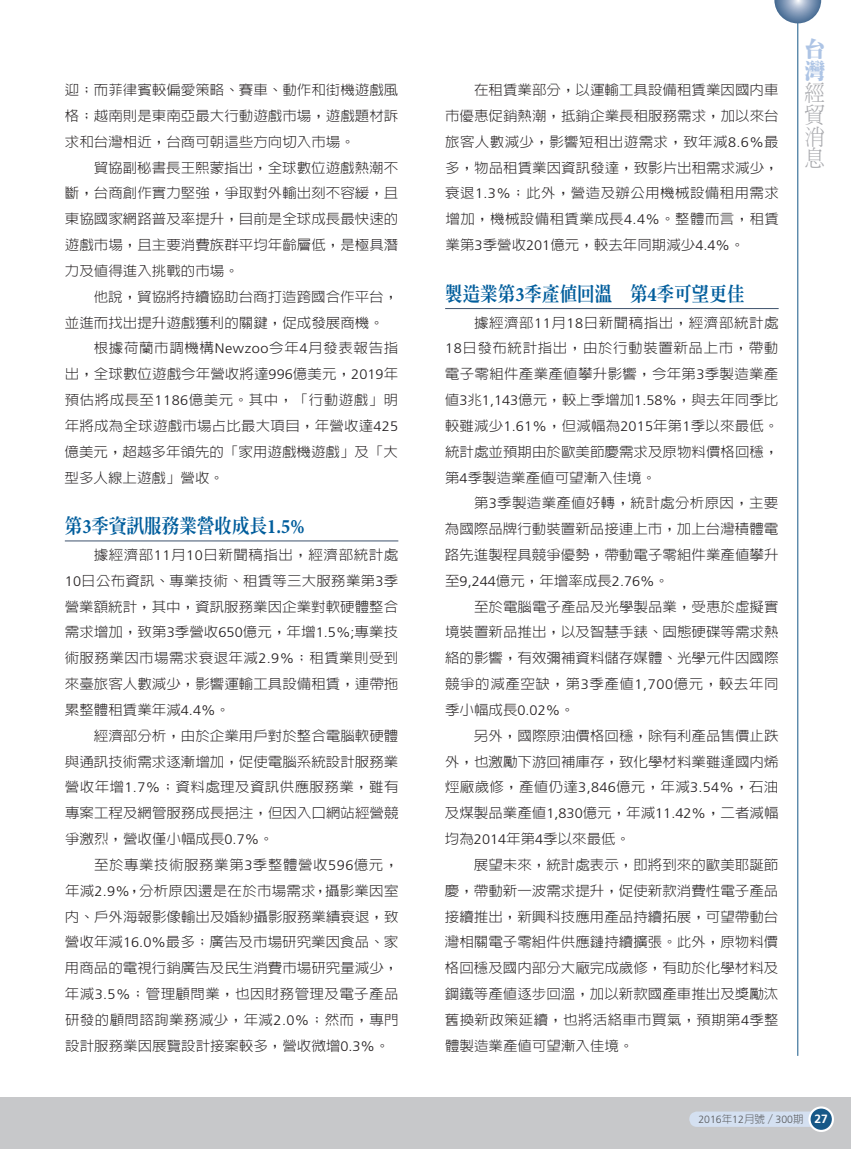
<style>
.page{position:relative;width:851px;height:1149px;background:#fff}
.page>*{position:absolute;margin:0;border:0;box-sizing:border-box;transform-origin:0 0}
.t1{font:300 21.75px/21.8px "AR Ming B5";color:#a8a9ad;text-align:justify;scale:.95 1}
.t2{font:900 21.75px/21.8px "AR Ming B5";color:#adc4e5;scale:.95 1}
.t3{font:800 19.5px "AR Ming B5";color:#005d9c;scale:.9 1}
.t4{font:300 13.8px/25.8px "AR Hei B5";color:#231f20;text-align:justify;scale:1.05 1}
.t5{font:300 10.5px "Frutiger";color:#57585a}
.s1{font-family:"Frutiger"}
.s2{font-family:"Minion Pro";font-weight:700;font-size:20.4px}
.s3{font-family:"AR Hei B5"}
.s4{font-weight:700;font-size:12px;color:#fff}
</style>
<div class="page">
<div style="left:0;top:1097px;width:850px;height:51px;background:#c7c8ca"></div>
<div style="left:689px;top:1111px;width:132px;height:15px;background:#d4e0f1;border-radius:8px"></div>
<div style="left:809px;top:1107px;width:23px;height:23px;background:#175887;border-radius:50%"></div>
<div style="left:808px;top:1106px;width:25px;height:25px;border:2px solid #fff;border-radius:50%"></div>
<hr style="left:797px;top:0;width:1px;height:1055px;background:#175887">
<svg style="left:774px;top:0;width:47px;height:23px"></svg>
<hr style="left:65px;top:540px;width:333px;height:1px;background:#4a5d75">
<hr style="left:445px;top:308px;width:333px;height:1px;background:#4a5d75">
<p class="t4" style="left:65px;top:77px;width:319px">迎；而菲律賓較偏愛策略、賽車、動作和街機遊戲風格；越南則是東南亞最大行動遊戲市場，遊戲題材訴求和台灣相近，台商可朝這些方向切入市場。</p>
<p class="t4" style="left:65px;top:154px;width:319px;text-indent:29px">貿協副秘書長王熙蒙指出，全球數位遊戲熱潮不斷，台商創作實力堅強，爭取對外輸出刻不容緩，且東協國家網路普及率提升，目前是全球成長最快速的遊戲市場，且主要消費族群平均年齡層低，是極具潛力及值得進入挑戰的市場。</p>
<p class="t4" style="left:65px;top:283px;width:319px;text-indent:29px">他說，貿協將持續協助台商打造跨國合作平台，並進而找出提升遊戲獲利的關鍵，促成發展商機。</p>
<p class="t4" style="left:65px;top:335px;width:319px;text-indent:29px">根據荷蘭市調機構<span class="s1">Newzoo</span>今年<span class="s1">4</span>月發表報告指出，全球數位遊戲今年營收將達<span class="s1">996</span>億美元，<span class="s1">2019</span>年預估將成長至<span class="s1">1186</span>億美元。其中，「行動遊戲」明年將成為全球遊戲市場占比最大項目，年營收達<span class="s1">425</span>億美元，超越多年領先的「家用遊戲機遊戲」及「大型多人線上遊戲」營收。</p>
<h2 class="t3" style="left:65px;top:516px;width:268px">第<span class="s2">3</span>季資訊服務業營收成長<span class="s2">1.5%</span></h2>
<p class="t4" style="left:65px;top:541px;width:319px;text-indent:29px">據經濟部<span class="s1">11</span>月<span class="s1">10</span>日新聞稿指出，經濟部統計處<span class="s1">10</span>日公布資訊、專業技術、租賃等三大服務業第<span class="s1">3</span>季營業額統計，其中，資訊服務業因企業對軟硬體整合需求增加，致第<span class="s1">3</span>季營收<span class="s1">650</span>億元，年增<span class="s1">1.5%;</span>專業技術服務業因市場需求衰退年減<span class="s1">2.9%</span>；租賃業則受到來臺旅客人數減少，影響運輸工具設備租賃，連帶拖累整體租賃業年減<span class="s1">4.4%</span>。</p>
<p class="t4" style="left:65px;top:722px;width:319px;text-indent:29px">經濟部分析，由於企業用戶對於整合電腦軟硬體與通訊技術需求逐漸增加，促使電腦系統設計服務業營收年增<span class="s1">1.7%</span>；資料處理及資訊供應服務業，雖有專案工程及網管服務成長挹注，但因入口網站經營競爭激烈，營收僅小幅成長<span class="s1">0.7%</span>。</p>
<p class="t4" style="left:65px;top:851px;width:319px;text-indent:29px">至於專業技術服務業第<span class="s1">3</span>季整體營收<span class="s1">596</span>億元，年減<span class="s1">2.9%</span>，分析原因還是在於市場需求，攝影業因室內、戶外海報影像輸出及婚紗攝影服務業績衰退，致營收年減<span class="s1">16.0%</span>最多；廣告及市場研究業因食品、家用商品的電視行銷廣告及民生消費市場研究量減少，年減<span class="s1">3.5%</span>；管理顧問業，也因財務管理及電子產品研發的顧問諮詢業務減少，年減<span class="s1">2.0%</span>；然而，專門設計服務業因展覽設計接案較多，營收微增<span class="s1">0.3%</span>。</p>
<p class="t4" style="left:445px;top:77px;width:319px;text-indent:29px">在租賃業部分，以運輸工具設備租賃業因國內車市優惠促銷熱潮，抵銷企業長租服務需求，加以來台旅客人數減少，影響短租出遊需求，致年減<span class="s1">8.6%</span>最多，物品租賃業因資訊發達，致影片出租需求減少，衰退<span class="s1">1.3%</span>；此外，營造及辦公用機械設備租用需求增加，機械設備租賃業成長<span class="s1">4.4%</span>。整體而言，租賃業第<span class="s1">3</span>季營收<span class="s1">201</span>億元，較去年同期減少<span class="s1">4.4%</span>。</p>
<h2 class="t3" style="left:445px;top:283px;width:334px">製造業第<span class="s2">3</span>季產值回溫 第<span class="s2">4</span>季可望更佳</h2>
<p class="t4" style="left:445px;top:309px;width:319px;text-indent:29px">據經濟部<span class="s1">11</span>月<span class="s1">18</span>日新聞稿指出，經濟部統計處<span class="s1">18</span>日發布統計指出，由於行動裝置新品上市，帶動電子零組件產業產值攀升影響，今年第<span class="s1">3</span>季製造業產值<span class="s1">3</span>兆<span class="s1">1,143</span>億元，較上季增加<span class="s1">1.58%</span>，與去年同季比較雖減少<span class="s1">1.61%</span>，但減幅為<span class="s1">2015</span>年第<span class="s1">1</span>季以來最低。統計處並預期由於歐美節慶需求及原物料價格回穩，第<span class="s1">4</span>季製造業產值可望漸入佳境。</p>
<p class="t4" style="left:445px;top:490px;width:319px;text-indent:29px">第<span class="s1">3</span>季製造業產值好轉，統計處分析原因，主要為國際品牌行動裝置新品接連上市，加上台灣積體電路先進製程具競爭優勢，帶動電子零組件業產值攀升至<span class="s1">9,244</span>億元，年增率成長<span class="s1">2.76%</span>。</p>
<p class="t4" style="left:445px;top:593px;width:319px;text-indent:29px">至於電腦電子產品及光學製品業，受惠於虛擬實境裝置新品推出，以及智慧手錶、固態硬碟等需求熱絡的影響，有效彌補資料儲存媒體、光學元件因國際競爭的減產空缺，第<span class="s1">3</span>季產值<span class="s1">1,700</span>億元，較去年同季小幅成長<span class="s1">0.02%</span>。</p>
<p class="t4" style="left:445px;top:722px;width:319px;text-indent:29px">另外，國際原油價格回穩，除有利產品售價止跌外，也激勵下游回補庫存，致化學材料業雖逢國內烯烴廠歲修，產值仍達<span class="s1">3,846</span>億元，年減<span class="s1">3.54%</span>，石油及煤製品業產值<span class="s1">1,830</span>億元，年減<span class="s1">11.42%</span>，二者減幅均為<span class="s1">2014</span>年第<span class="s1">4</span>季以來最低。</p>
<p class="t4" style="left:445px;top:851px;width:319px;text-indent:29px">展望未來，統計處表示，即將到來的歐美耶誕節慶，帶動新一波需求提升，促使新款消費性電子產品接續推出，新興科技應用產品持續拓展，可望帶動台灣相關電子零組件供應鏈持續擴張。此外，原物料價格回穩及國內部分大廠完成歲修，有助於化學材料及鋼鐵等產值逐步回溫，加以新款國產車推出及獎勵汰舊換新政策延續，也將活絡車市買氣，預期第<span class="s1">4</span>季整體製造業產值可望漸入佳境。</p>
<h1 class="t2" style="left:804px;top:38px;width:23px">台灣</h1>
<h1 class="t1" style="left:804px;top:82px;width:22px">經貿消息</h1>
<p class="t5" style="left:698px;top:1113px;width:131px">2016<span class="s3">年</span>12<span class="s3">月號／</span>300<span class="s3">期</span> <span class="s4">27</span></p>
</div>
